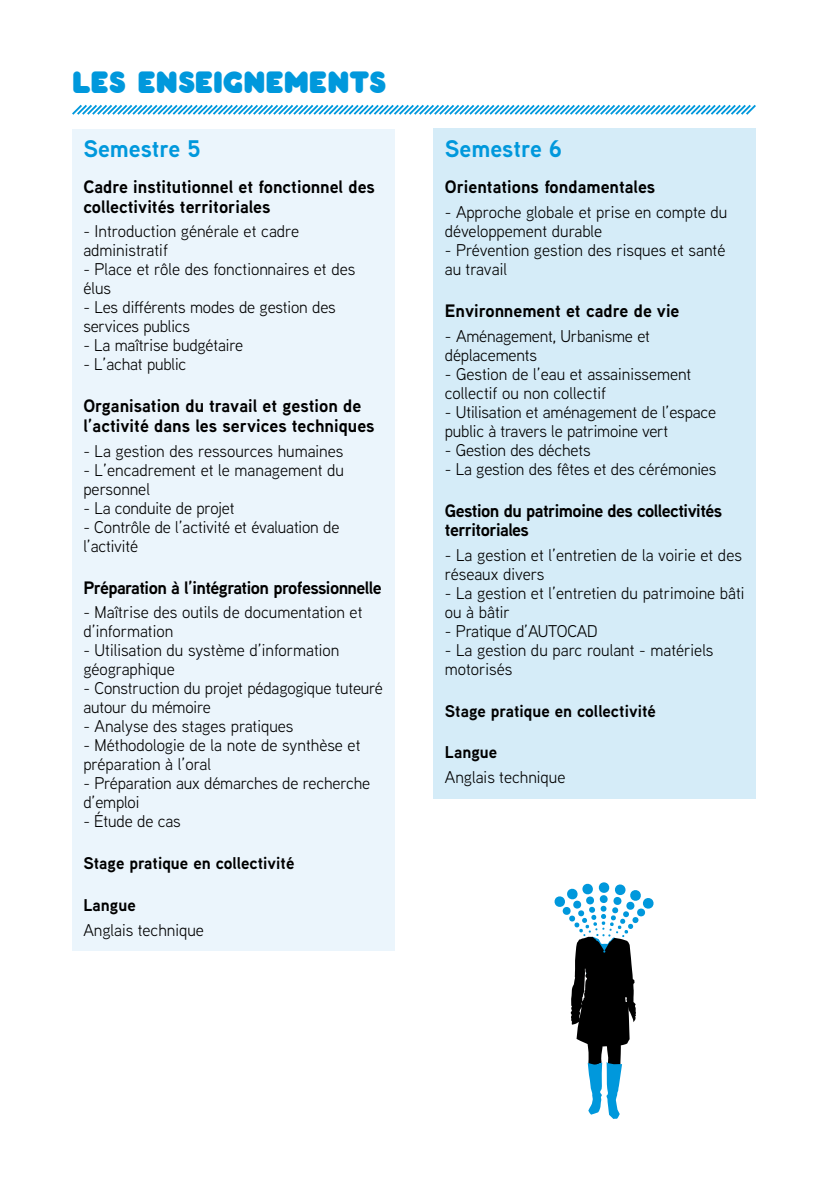
<style>
.page{position:relative;width:828px;height:1191px;background:#fff}
.page>*{position:absolute;margin:0;border:0;box-sizing:border-box;transform-origin:0 0}
.t1{font:30px "Pochoir Pleine";color:#0098dc}
.t2{font:700 24px "Aaux Next";color:#0098dc}
.t3{font:700 18px/19.4px "Aaux Next";color:#000}
.t4{font:700 18px/19.4px "Aaux Next";letter-spacing:-.03em;color:#000}
.t5{font:17px/19px "Aaux Next";color:#000}
.t6{font:700 17px "Aaux Next";color:#000}
</style>
<div class="page">
<svg style="left:554px;top:882px;width:100px;height:237px"></svg>
<svg style="left:72px;top:104px;width:684px;height:11px"></svg>
<div style="left:72px;top:129px;width:322px;height:821px;background:#ebf5fc"></div>
<div style="left:433px;top:129px;width:323px;height:670px;background:#d5ecf8"></div>
<h1 class="t1" style="left:72px;top:64px;width:316px">Les ENSEIGNEMENTS</h1>
<h2 class="t2" style="left:83px;top:131px;width:119px">Semestre 5</h2>
<p class="t3" style="left:83px;top:177px;width:293px">Cadre institutionnel et fonctionnel des collectivités territoriales</p>
<p class="t5" style="left:83px;top:221px;width:217px">- Introduction générale et cadre administratif</p>
<p class="t5" style="left:83px;top:259px;width:273px">- Place et rôle des fonctionnaires et des élus</p>
<p class="t5" style="left:83px;top:297px;width:254px">- Les différents modes de gestion des services publics</p>
<p class="t5" style="left:83px;top:335px;width:161px">- La maîtrise budgétaire</p>
<p class="t5" style="left:83px;top:354px;width:104px">- L’achat public</p>
<p class="t3" style="left:83px;top:396px;width:293px">Organisation du travail et gestion de l’activité dans les services techniques</p>
<p class="t5" style="left:83px;top:440px;width:262px">- La gestion des ressources humaines</p>
<p class="t5" style="left:83px;top:459px;width:262px">- L’encadrement et le management du personnel</p>
<p class="t5" style="left:83px;top:497px;width:153px">- La conduite de projet</p>
<p class="t5" style="left:83px;top:516px;width:257px">- Contrôle de l’activité et évaluation de l’activité</p>
<p class="t4" style="left:83px;top:577px;width:300px">Préparation à l’intégration professionnelle</p>
<p class="t5" style="left:83px;top:602px;width:281px">- Maîtrise des outils de documentation et d’information</p>
<p class="t5" style="left:83px;top:640px;width:257px">- Utilisation du système d’information géographique</p>
<p class="t5" style="left:83px;top:678px;width:301px">- Construction du projet pédagogique tuteuré autour du mémoire</p>
<p class="t5" style="left:83px;top:716px;width:212px">- Analyse des stages pratiques</p>
<p class="t5" style="left:83px;top:735px;width:279px">- Méthodologie de la note de synthèse et préparation à l’oral</p>
<p class="t5" style="left:83px;top:773px;width:288px">- Préparation aux démarches de recherche d’emploi</p>
<p class="t5" style="left:83px;top:811px;width:99px">- Étude de cas</p>
<p class="t6" style="left:83px;top:851px;width:212px">Stage pratique en collectivité</p>
<p class="t6" style="left:83px;top:893px;width:54px">Langue</p>
<p class="t5" style="left:83px;top:919px;width:122px">Anglais technique</p>
<h2 class="t2" style="left:445px;top:131px;width:119px">Semestre 6</h2>
<p class="t3" style="left:445px;top:177px;width:212px">Orientations fondamentales</p>
<p class="t5" style="left:445px;top:202px;width:284px">- Approche globale et prise en compte du développement durable</p>
<p class="t5" style="left:445px;top:240px;width:282px">- Prévention gestion des risques et santé au travail</p>
<p class="t3" style="left:445px;top:301px;width:236px">Environnement et cadre de vie</p>
<p class="t5" style="left:445px;top:326px;width:207px">- Aménagement, Urbanisme et déplacements</p>
<p class="t5" style="left:445px;top:364px;width:248px">- Gestion de l’eau et assainissement collectif ou non collectif</p>
<p class="t5" style="left:445px;top:402px;width:273px">- Utilisation et aménagement de l’espace public à travers le patrimoine vert</p>
<p class="t5" style="left:445px;top:440px;width:147px">- Gestion des déchets</p>
<p class="t5" style="left:445px;top:459px;width:273px">- La gestion des fêtes et des cérémonies</p>
<p class="t4" style="left:445px;top:500px;width:279px">Gestion du patrimoine des collectivités territoriales</p>
<p class="t5" style="left:445px;top:545px;width:299px">- La gestion et l’entretien de la voirie et des réseaux divers</p>
<p class="t5" style="left:445px;top:583px;width:301px">- La gestion et l’entretien du patrimoine bâti ou à bâtir</p>
<p class="t5" style="left:445px;top:621px;width:154px">- Pratique d’AUTOCAD</p>
<p class="t5" style="left:445px;top:640px;width:270px">- La gestion du parc roulant - matériels motorisés</p>
<p class="t6" style="left:445px;top:699px;width:212px">Stage pratique en collectivité</p>
<p class="t6" style="left:445px;top:740px;width:54px">Langue</p>
<p class="t5" style="left:445px;top:767px;width:122px">Anglais technique</p>
</div>
